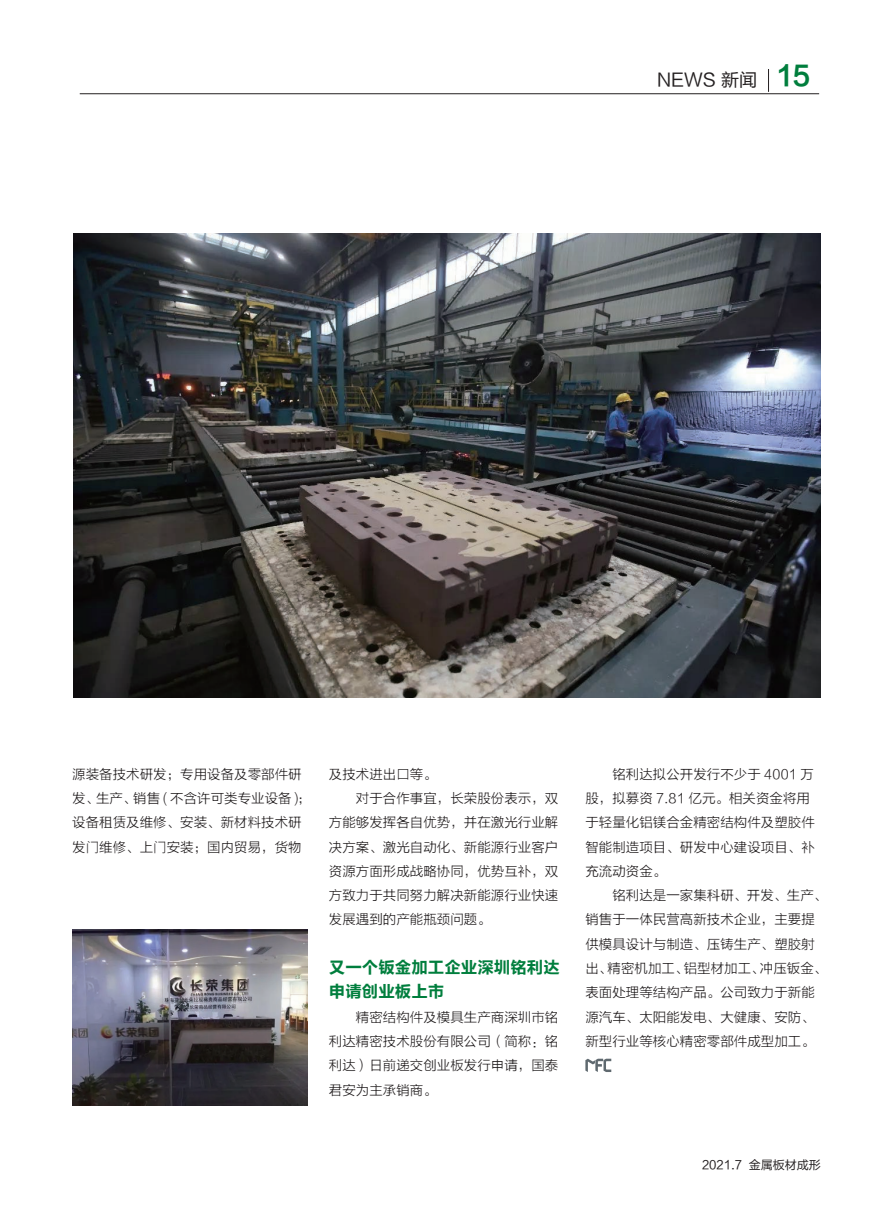
<style>
.page{position:relative;width:893px;height:1212px;background:#fff}
.page>*{position:absolute;margin:0;border:0;box-sizing:border-box;transform-origin:0 0}
.t1{font:18px "FZLTHK GBK1 0";color:#231f20}
.t2{font:16.5px/24.3px "FZLTCHJW GB1 0";color:#007e3d}
.t3{font:13.5px/24.3px "FZLTXHK";color:#231f20}
.t4{font:12px "FZLTHK GBK1 0";color:#231f20}
.s1{font-family:"FZLTCHJW GB1 0";font-size:27px;color:#007e3d}
</style>
<div class="page">
<hr style="left:80px;top:93px;width:739px;height:1px;background:#231f20">
<svg style="left:768px;top:69px;width:1px;height:23px"></svg>
<svg style="left:585px;top:1059px;width:26px;height:13px"></svg>
<img style="left:72px;top:929px;width:236px;height:177px">
<img style="left:73px;top:234px;width:748px;height:463px">
<h1 class="t1" style="left:657px;top:70px;width:155px">NEWS 新闻 <span class="s1">15</span></h1>
<p class="t3" style="left:72px;top:762px;width:240px">源装备技术研发；专用设备及零部件研发、生产、销售 ( 不含许可类专业设备 )；设备租赁及维修、安装、新材料技术研发门维修、上门安装；国内贸易，货物</p>
<p class="t3" style="left:329px;top:762px;width:109px">及技术进出口等。</p>
<p class="t3" style="left:356px;top:786px;width:204px">对于合作事宜，长荣股份表示，双</p>
<p class="t3" style="left:329px;top:811px;width:231px">方能够发挥各自优势，并在激光行业解</p>
<p class="t3" style="left:329px;top:835px;width:231px">决方案、激光自动化、新能源行业客户</p>
<p class="t3" style="left:329px;top:859px;width:231px">资源方面形成战略协同，优势互补，双</p>
<p class="t3" style="left:329px;top:883px;width:231px">方致力于共同努力解决新能源行业快速</p>
<p class="t3" style="left:329px;top:908px;width:163px">发展遇到的产能瓶颈问题。</p>
<p class="t2" style="left:329px;top:955px;width:232px">又一个钣金加工企业深圳铭利达申请创业板上市</p>
<p class="t3" style="left:329px;top:1005px;width:231px;text-align:justify;text-indent:27px">精密结构件及模具生产商深圳市铭利达精密技术股份有限公司（简称：铭利达）日前递交创业板发行申请，国泰君安为主承销商。</p>
<p class="t3" style="left:585px;top:762px;width:231px;text-indent:27px">铭利达拟公开发行不少于 4001 万股，拟募资 7.81 亿元。相关资金将用于轻量化铝镁合金精密结构件及塑胶件智能制造项目、研发中心建设项目、补充流动资金。</p>
<p class="t3" style="left:585px;top:883px;width:244px;text-indent:27px">铭利达是一家集科研、开发、生产、销售于一体民营高新技术企业，主要提供模具设计与制造、压铸生产、塑胶射出、精密机加工、铝型材加工、冲压钣金、表面处理等结构产品。公司致力于新能源汽车、太阳能发电、大健康、安防、新型行业等核心精密零部件成型加工。</p>
<p class="t4" style="left:702px;top:1158px;width:120px">2021.7 金属板材成形</p>
</div>
